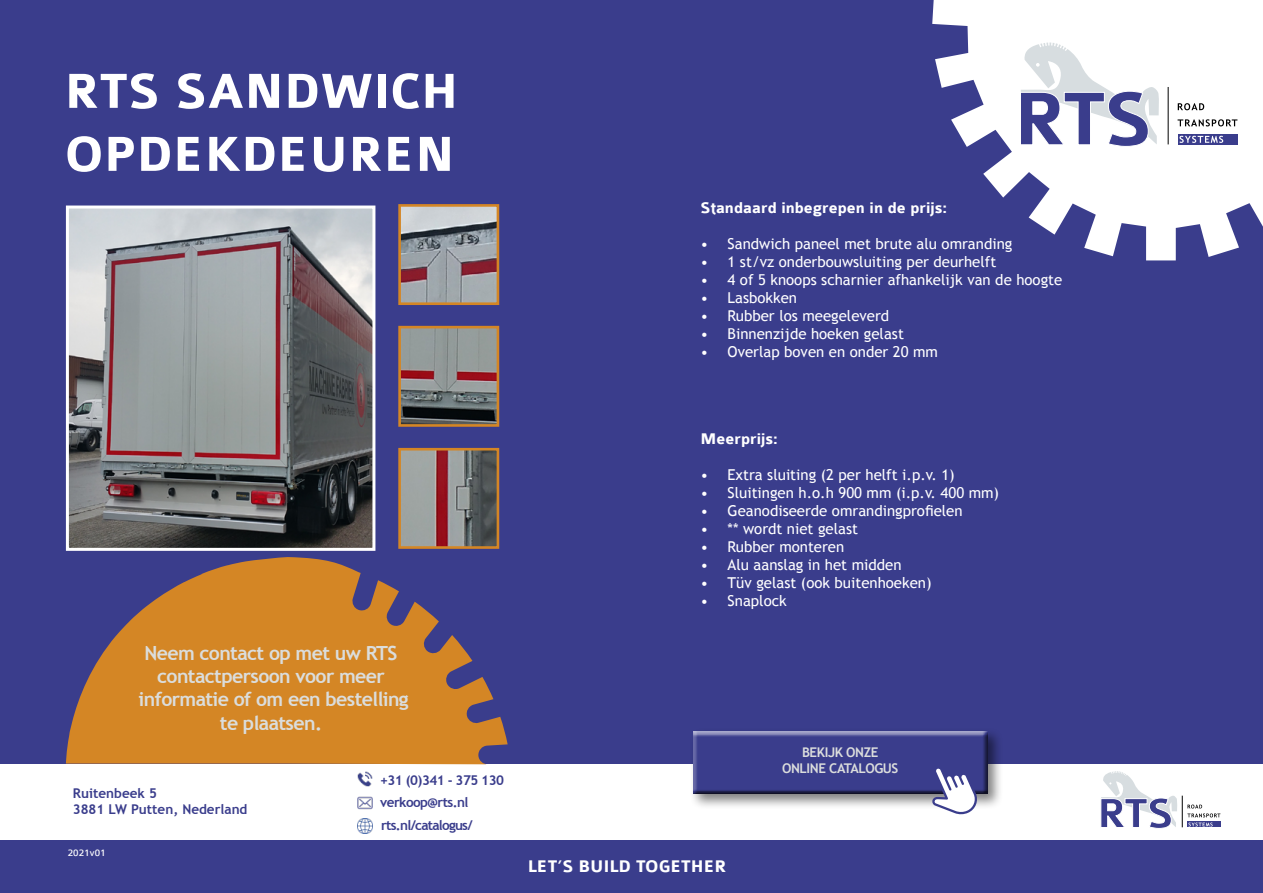
<style>
.page{position:relative;width:1263px;height:893px;background:#fff}
.page>*{position:absolute;margin:0;border:0;box-sizing:border-box;transform-origin:0 0}
.t1{font:700 52.5px/63px "Colaborate";color:#fff}
.t2{font:700 19.5px/23.4px "Trebuchet MS";letter-spacing:-.03em;color:#dbdddc;text-align:center}
.t3{font:700 18px "Colaborate";color:#fff}
.t4{font:700 16.5px "Colaborate";color:#fff}
.t5{font:15px "Trebuchet MS";color:#fff}
.t6{font:700 13.5px/22.5px "Trebuchet MS";letter-spacing:-.04em;color:#3a3d8c}
.t7{font:700 13.5px/16.2px "Trebuchet MS";color:#3a3d8c}
.t8{font:700 13.35px/16px "Trebuchet MS";letter-spacing:-.03em;color:#dbdddc;text-align:center}
.t9{font:10.5px "Colaborate";color:#fff}
</style>
<div class="page">
<div style="left:0;top:840px;width:1263px;height:53px;background:#3a3d8c"></div>
<div style="left:0;top:0;width:1263px;height:763px;background:#3a3d8c"></div>
<svg style="left:1187px;top:826px;width:33px;height:1px"></svg>
<svg style="left:1101px;top:771px;width:76px;height:58px"></svg>
<svg style="left:1187px;top:805px;width:33px;height:21px"></svg>
<hr style="left:1182px;top:796px;width:1px;height:31px;background:#000">
<svg style="left:932px;top:0;width:331px;height:260px;fill:#fff"></svg>
<div style="left:1177px;top:134px;width:60px;height:10px;background:#3a3d8c"></div>
<svg style="left:1179px;top:136px;width:44px;height:7px"></svg>
<svg style="left:1020px;top:43px;width:139px;height:104px"></svg>
<svg style="left:1178px;top:103px;width:26px;height:7px"></svg>
<svg style="left:1177px;top:119px;width:60px;height:7px"></svg>
<hr style="left:1168px;top:87px;width:1px;height:57px;background:#000">
<img style="left:70px;top:210px;width:301px;height:337px">
<div style="left:66px;top:206px;width:309px;height:345px;border:3px solid #fff"></div>
<img style="left:402px;top:208px;width:93px;height:93px">
<div style="left:398px;top:204px;width:101px;height:101px;border:3px solid #d48625"></div>
<img style="left:402px;top:330px;width:93px;height:93px">
<div style="left:398px;top:326px;width:101px;height:101px;border:3px solid #d48625"></div>
<img style="left:402px;top:452px;width:93px;height:93px">
<div style="left:398px;top:448px;width:101px;height:101px;border:3px solid #d48625"></div>
<div style="left:689px;top:727px;width:315px;height:83px;background:#000;opacity:.5"></div>
<div style="left:687px;top:725px;width:305px;height:69px;background:#fff;opacity:.75"></div>
<div style="left:690px;top:727px;width:303px;height:67px;background:#000;opacity:.75"></div>
<svg style="left:932px;top:766px;width:47px;height:49px"></svg>
<svg style="left:66px;top:557px;width:442px;height:208px;fill:#d48625"></svg>
<img style="left:357px;top:796px;width:15px;height:14px">
<img style="left:357px;top:772px;width:15px;height:14px">
<img style="left:357px;top:818px;width:15px;height:15px">
<h1 class="t1" style="left:64px;top:61px;width:395px">RTS SANDWICH<br>OPDEKDEUREN</h1>
<p class="t4" style="left:701px;top:199px;width:248px">Standaard inbegrepen in de prijs:</p>
<p class="t5" style="left:701px;top:235px;width:313px">• Sandwich paneel met brute alu omranding</p>
<p class="t5" style="left:701px;top:253px;width:297px">• 1 st/vz onderbouwsluiting per deurhelft</p>
<p class="t5" style="left:701px;top:271px;width:363px">• 4 of 5 knoops scharnier afhankelijk van de hoogte</p>
<p class="t5" style="left:701px;top:289px;width:98px">• Lasbokken</p>
<p class="t5" style="left:701px;top:307px;width:190px">• Rubber los meegeleverd</p>
<p class="t5" style="left:701px;top:325px;width:205px">• Binnenzijde hoeken gelast</p>
<p class="t5" style="left:701px;top:343px;width:239px">• Overlap boven en onder 20 mm</p>
<h2 class="t2" style="left:139px;top:641px;width:272px">Neem contact op met uw RTS contactpersoon voor meer informatie of om een bestelling te plaatsen.</h2>
<p class="t7" style="left:73px;top:785px;width:176px">Ruitenbeek 5<br>3881 LW Putten, Nederland</p>
<p class="t9" style="left:68px;top:847px;width:39px">2021v01</p>
<p class="t6" style="left:380px;top:769px;width:125px">+31 (0)341 - 375 130 verkoop@rts.nl rts.nl/catalogus/</p>
<p class="t4" style="left:701px;top:430px;width:79px">Meerprijs:</p>
<p class="t5" style="left:701px;top:466px;width:256px">• Extra sluiting (2 per helft i.p.v. 1)</p>
<p class="t5" style="left:701px;top:484px;width:300px">• Sluitingen h.o.h 900 mm (i.p.v. 400 mm)</p>
<p class="t5" style="left:701px;top:502px;width:264px">• Geanodiseerde omrandingprofielen</p>
<p class="t5" style="left:701px;top:520px;width:159px">• ** wordt niet gelast</p>
<p class="t5" style="left:701px;top:538px;width:145px">• Rubber monteren</p>
<p class="t5" style="left:701px;top:556px;width:202px">• Alu aanslag in het midden</p>
<p class="t5" style="left:701px;top:574px;width:232px">• Tüv gelast (ook buitenhoeken)</p>
<p class="t5" style="left:701px;top:592px;width:88px">• Snaplock</p>
<p class="t3" style="left:528px;top:857px;width:200px">LET’S BUILD TOGETHER</p>
<p class="t8" style="left:782px;top:744px;width:118px">BEKIJK ONZE<br>ONLINE CATALOGUS</p>
</div>
